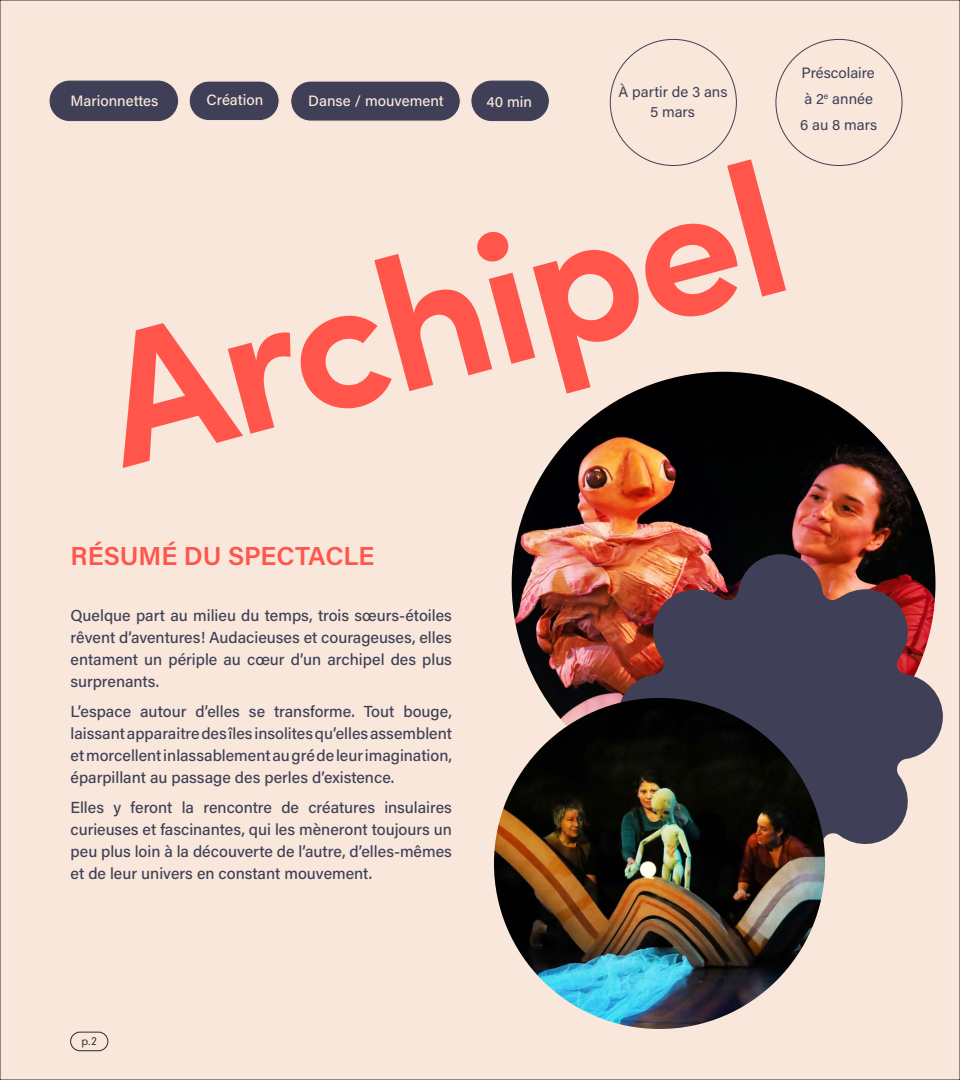
<style>
.page{position:relative;width:960px;height:1080px;background:#f8e7da}
.page>*{position:absolute;margin:0;border:0;box-sizing:border-box;transform-origin:0 0}
.t1{font:700 188px "Sofia Pro";color:#ff554b}
.t2{font:600 26px "Acumin Pro";color:#ff554b}
.t3{font:500 16px/22px "Acumin Pro";color:#3f4057;text-align:justify}
.t4{font:15px/26px "Acumin Pro";color:#3f4057;text-align:center}
.t5{font:500 15px "Acumin Pro";color:#f8e7da}
.t6{font:11.8px "Neuzeit Gro";color:#2c2929}
</style>
<div class="page">
<img style="left:512px;top:372px;width:424px;height:424px;border-radius:212px">
<svg style="left:618px;top:554px;width:325px;height:325px;background:#6c565f"></svg>
<img style="left:494px;top:698px;width:331px;height:331px;border-radius:166px">
<div style="left:71px;top:1032px;width:37px;height:19px;border:1px solid #2c2929;border-radius:9px"></div>
<div style="left:50px;top:81px;width:128px;height:40px;background:#3f4057;border-radius:20px"></div>
<div style="left:50px;top:81px;width:128px;height:40px;border:1px solid #3f4057;border-radius:20px"></div>
<div style="left:472px;top:81px;width:76px;height:40px;background:#3f4057;border-radius:20px"></div>
<div style="left:472px;top:81px;width:77px;height:40px;border:1px solid #3f4057;border-radius:20px"></div>
<div style="left:189px;top:81px;width:90px;height:40px;background:#3f4057;border-radius:20px"></div>
<div style="left:189px;top:81px;width:90px;height:40px;border:1px solid #f8e7da;border-radius:20px"></div>
<div style="left:291px;top:81px;width:169px;height:40px;background:#3f4057;border-radius:20px"></div>
<div style="left:291px;top:81px;width:170px;height:40px;border:1px solid #f8e7da;border-radius:20px"></div>
<p class="t5" style="left:207px;top:89px;width:58px">Création</p>
<p class="t5" style="left:308px;top:90px;width:137px">Danse / mouvement</p>
<p class="t5" style="left:71px;top:90px;width:89px">Marionnettes</p>
<p class="t5" style="left:487px;top:91px;width:47px">40 min</p>
<p class="t4" style="left:619px;top:82px;width:110px;line-height:20px">À partir de 3 ans<br>5 mars</p>
<h1 class="t1" style="left:69px;top:264px;width:700px;rotate:-15deg">Archipel</h1>
<p class="t4" style="left:800px;top:59px;width:79px;text-align:left">Préscolaire à 2<sup>e</sup> année<br>6 au 8 mars</p>
<h2 class="t2" style="left:71px;top:538px;width:305px">RÉSUMÉ DU SPECTACLE</h2>
<p class="t3" style="left:71px;top:604px;width:383px">Quelque part au milieu du temps, trois sœurs-étoiles rêvent d’aventures! Audacieuses et courageuses, elles entament un périple au cœur d’un archipel des plus surprenants.</p>
<p class="t3" style="left:71px;top:700px;width:383px">L’espace autour d’elles se transforme. Tout bouge, laissant apparaitre des îles insolites qu’elles assemblent et morcellent inlassablement au gré de leur imagination, éparpillant au passage des perles d’existence.</p>
<p class="t3" style="left:71px;top:796px;width:383px">Elles y feront la rencontre de créatures insulaires curieuses et fascinantes, qui les mèneront toujours un peu plus loin à la découverte de l’autre, d’elles-mêmes et de leur univers en constant mouvement.</p>
<p class="t6" style="left:82px;top:1034px;width:17px">p.2</p>
</div>
